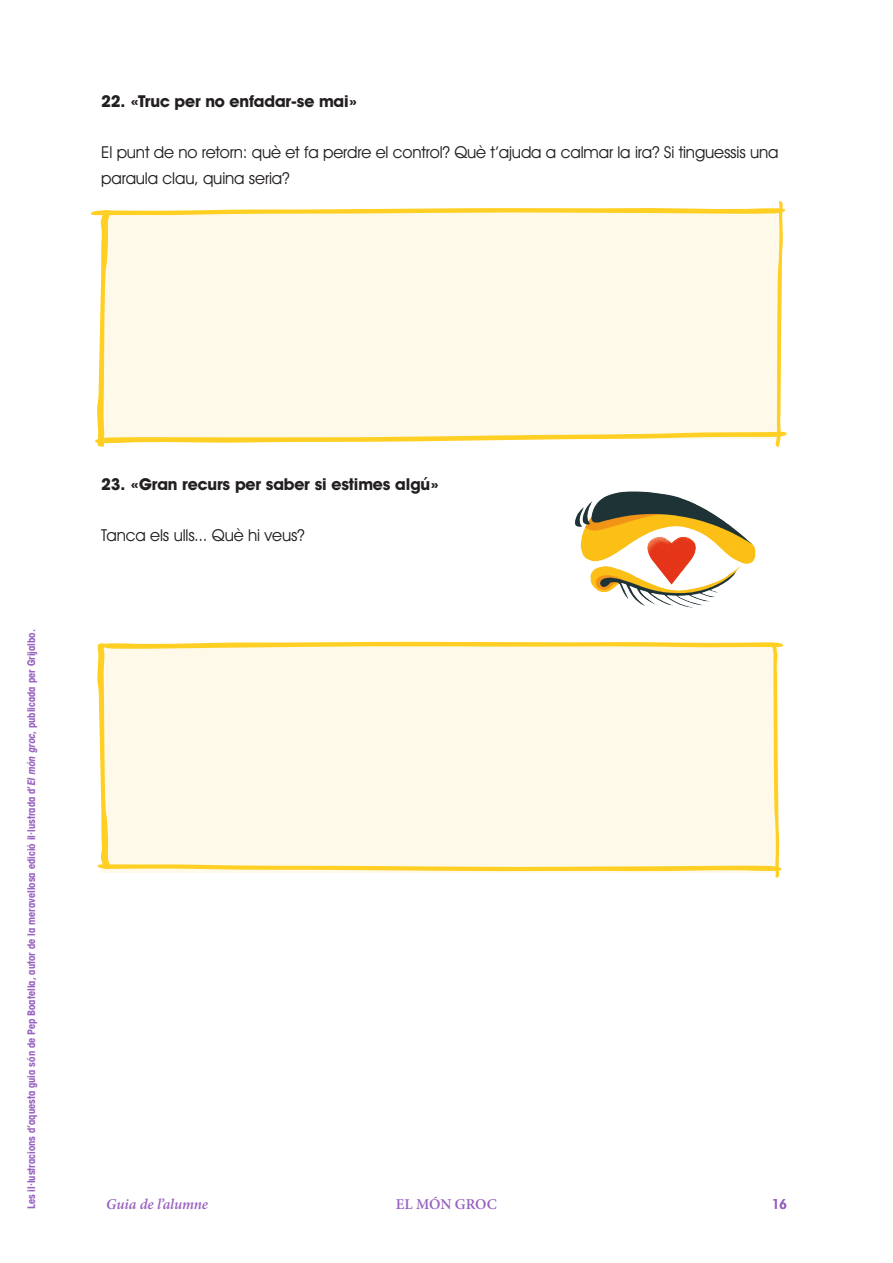
<style>
.page{position:relative;width:893px;height:1263px;background:#fff}
.page>*{position:absolute;margin:0;border:0;box-sizing:border-box;transform-origin:0 0}
.text_13_17{font:16.5px/25.5px "Avant Garde IT Cby BT";letter-spacing:-.01em;color:#231f20}
.text_13_17-2{font:700 16.5px "Avant Garde IT Cby BT";letter-spacing:-.01em;color:#231f20}
.t1{font:italic 600 15px "Minion Pro";letter-spacing:-.01em;color:#9963bf}
.t2{font:600 15px "Minion Pro";letter-spacing:-.005em;color:#9963bf}
.t3{font:600 condensed 13.5px "ITC Avant Garde Std";color:#9963bf}
.t4{font:700 condensed 10.5px "Avant Garde IT Cby BT";color:#9963bf}
.s1{font-style:italic}
</style>
<div class="page">
<svg style="left:91px;top:201px;width:696px;height:246px;background:#fef7e1"></svg>
<svg style="left:97px;top:642px;width:686px;height:236px;background:#fef7e0"></svg>
<img style="left:575px;top:491px;width:181px;height:117px">
<p class="text_13_17-2" style="left:101px;top:91px;width:258px">22. «Truc per no enfadar-se mai»</p>
<p class="text_13_17" style="left:101px;top:139px;width:679px">El punt de no retorn: què et fa perdre el control? Què t’ajuda a calmar la ira? Si tinguessis una paraula clau, quina seria?</p>
<p class="t4" style="left:25px;top:1209px;width:581px;rotate:-90deg">Les il·lustracions d’aquesta guia són de Pep Boatella, autor de la meravellosa edició il·lustrada d’<span class="s1">El món groc</span>, publicada per Grijalbo.</p>
<p class="text_13_17-2" style="left:101px;top:474px;width:340px">23. «Gran recurs per saber si estimes algú»</p>
<p class="text_13_17" style="left:101px;top:522px;width:205px">Tanca els ulls... Què hi veus?</p>
<p class="t1" style="left:106px;top:1195px;width:103px">Guia de l’alumne</p>
<p class="t2" style="left:396px;top:1195px;width:103px">EL MÓN GROC</p>
<p class="t3" style="left:772px;top:1196px;width:16px">16</p>
</div>
